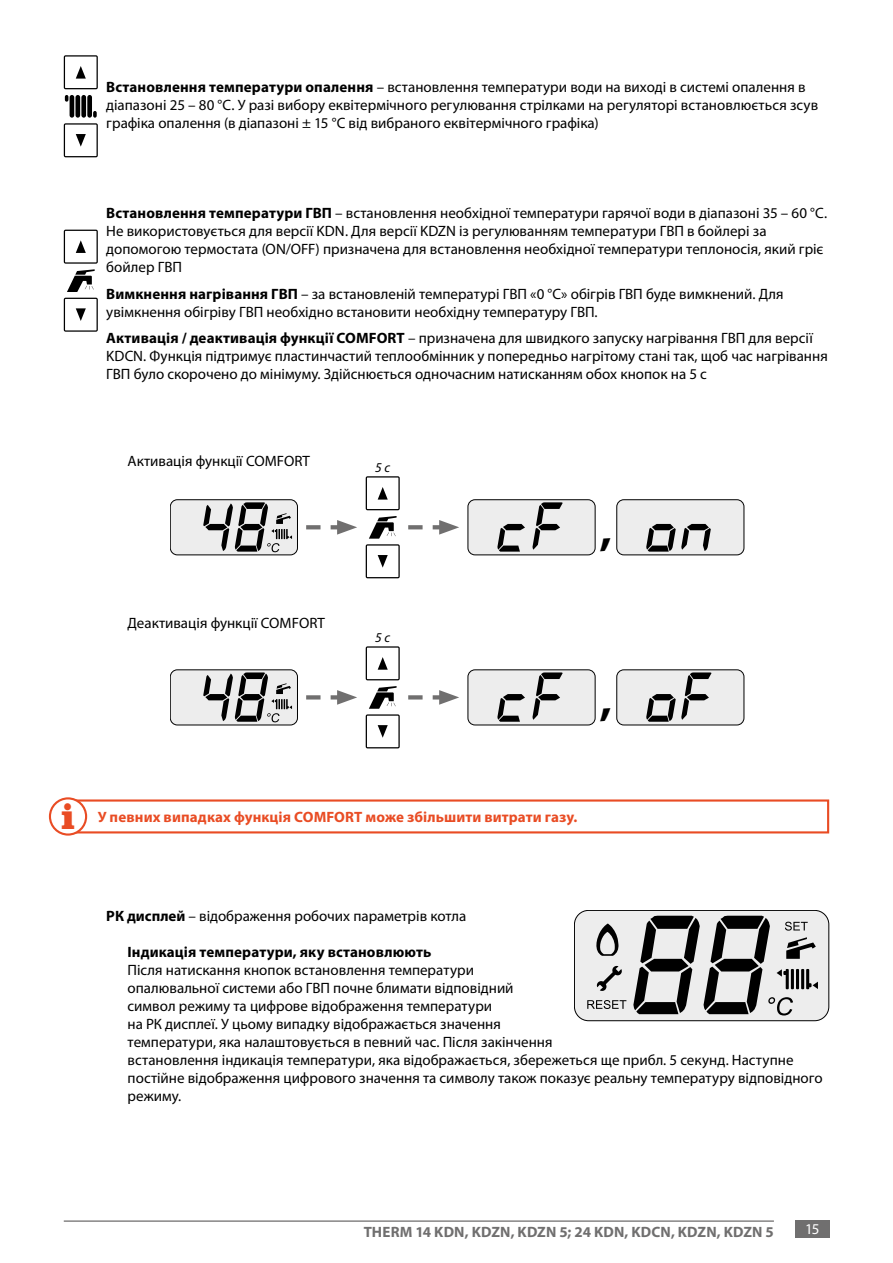
<style>
.page{position:relative;width:893px;height:1263px;background:#fff}
.page>*{position:absolute;margin:0;border:0;box-sizing:border-box;transform-origin:0 0}
.t1{font:700 45px "Myriad Pro";color:#000}
.t2{font:900 37.5px "Clarendon BT";color:#e94c24}
.t3{font:15px/18px "Myriad Pro";color:#000}
.t4{font:700 15px "Myriad Pro";letter-spacing:.01em;color:#e94c24}
.t5{font:700 15px "Myriad Pro";letter-spacing:.01em;color:#706f6f}
.t6{font:700 15px "Myriad Pro";letter-spacing:.01em;color:#000}
.t7{font:15px "Myriad Pro";color:#fff}
.t8{font:italic 13.5px "Myriad Pro";color:#000}
.s1{font-weight:700}
</style>
<div class="page">
<div style="left:795px;top:1220px;width:34px;height:17px;background:#706f6f"></div>
<hr style="left:64px;top:1220px;width:710px;height:2px;background:#706f6f">
<div style="left:64px;top:799px;width:765px;height:34px;background:#fff;border:2px solid #e94c24"></div>
<svg style="left:64px;top:230px;width:34px;height:62px"></svg>
<svg style="left:64px;top:298px;width:34px;height:34px"></svg>
<svg style="left:64px;top:55px;width:34px;height:34px"></svg>
<svg style="left:64px;top:95px;width:34px;height:62px"></svg>
<div style="left:574px;top:910px;width:255px;height:111px;background:#ededed;border-radius:14px"></div>
<div style="left:574px;top:910px;width:255px;height:111px;border:1px solid #000;border-radius:14px"></div>
<svg style="left:596px;top:923px;width:23px;height:33px"></svg>
<svg style="left:596px;top:965px;width:26px;height:26px"></svg>
<svg style="left:587px;top:1000px;width:39px;height:9px"></svg>
<svg style="left:633px;top:916px;width:185px;height:99px"></svg>
<div style="left:170px;top:500px;width:127px;height:55px;background:#ededed;border-radius:7px"></div>
<div style="left:170px;top:499px;width:128px;height:56px;border:1px solid #000;border-radius:7px"></div>
<svg style="left:203px;top:502px;width:89px;height:50px"></svg>
<svg style="left:366px;top:476px;width:34px;height:34px"></svg>
<svg style="left:366px;top:516px;width:34px;height:62px"></svg>
<div style="left:468px;top:500px;width:127px;height:55px;background:#ededed;border-radius:7px"></div>
<div style="left:468px;top:499px;width:127px;height:56px;border:1px solid #000;border-radius:7px"></div>
<svg style="left:497px;top:524px;width:28px;height:28px"></svg>
<svg style="left:532px;top:502px;width:31px;height:48px"></svg>
<div style="left:617px;top:500px;width:127px;height:55px;background:#ededed;border-radius:7px"></div>
<div style="left:617px;top:499px;width:127px;height:56px;border:1px solid #000;border-radius:7px"></div>
<svg style="left:646px;top:524px;width:65px;height:28px"></svg>
<div style="left:617px;top:670px;width:127px;height:55px;background:#ededed;border-radius:7px"></div>
<div style="left:617px;top:670px;width:127px;height:55px;border:1px solid #000;border-radius:7px"></div>
<svg style="left:646px;top:672px;width:66px;height:50px"></svg>
<div style="left:170px;top:670px;width:127px;height:55px;background:#ededed;border-radius:7px"></div>
<div style="left:170px;top:670px;width:128px;height:55px;border:1px solid #000;border-radius:7px"></div>
<svg style="left:203px;top:672px;width:89px;height:50px"></svg>
<svg style="left:366px;top:646px;width:34px;height:34px"></svg>
<svg style="left:366px;top:686px;width:34px;height:62px"></svg>
<div style="left:468px;top:670px;width:127px;height:55px;background:#ededed;border-radius:7px"></div>
<div style="left:468px;top:670px;width:127px;height:55px;border:1px solid #000;border-radius:7px"></div>
<svg style="left:497px;top:694px;width:28px;height:28px"></svg>
<svg style="left:532px;top:672px;width:31px;height:48px"></svg>
<svg style="left:306px;top:520px;width:51px;height:15px"></svg>
<svg style="left:306px;top:690px;width:51px;height:15px"></svg>
<svg style="left:408px;top:520px;width:51px;height:15px"></svg>
<svg style="left:408px;top:690px;width:51px;height:15px"></svg>
<div style="left:50px;top:798px;width:36px;height:36px;background:#fff;border-radius:50%"></div>
<div style="left:49px;top:797px;width:38px;height:39px;border:2px solid #e94c24;border-radius:50%"></div>
<p class="t3" style="left:106px;top:78px;width:713px"><span class="s1">Встановлення температури опалення</span> – встановлення температури води на виході в системі опалення в діапазоні 25 – 80 °C. У разі вибору еквітермічного регулювання стрілками на регуляторі встановлюється зсув графіка опалення (в діапазоні ± 15 °C від вибраного еквітермічного графіка)</p>
<p class="t3" style="left:106px;top:204px;width:722px"><span class="s1">Встановлення температури ГВП</span> – встановлення необхідної температури гарячої води в діапазоні 35 – 60 °C.<br>Не використовується для версії KDN. Для версії KDZN із регулюванням температури ГВП в бойлері за допомогою термостата (ON/OFF) призначена для встановлення необхідної температури теплоносія, який гріє бойлер ГВП</p>
<p class="t3" style="left:106px;top:284px;width:679px"><span class="s1">Вимкнення нагрівання ГВП</span> – за встановленій температурі ГВП «0 °C» обігрів ГВП буде вимкнений. Для увімкнення обігріву ГВП необхідно встановити необхідну температуру ГВП.</p>
<p class="t3" style="left:106px;top:329px;width:723px"><span class="s1">Активація / деактивація функції COMFORT</span> – призначена для швидкого запуску нагрівання ГВП для версії<br>KDCN. Функція підтримує пластинчастий теплообмінник у попередньо нагрітому стані так, щоб час нагрівання<br>ГВП було скорочено до мінімуму. Здійснюється одночасним натисканням обох кнопок на 5 с</p>
<p class="t3" style="left:128px;top:452px;width:184px">Активація функції COMFORT</p>
<p class="t8" style="left:375px;top:459px;width:16px">5 с</p>
<p class="t3" style="left:128px;top:614px;width:199px">Деактивація функції COMFORT</p>
<p class="t8" style="left:375px;top:629px;width:16px">5 с</p>
<h1 class="t1" style="left:600px;top:502px;width:13px">,</h1>
<h1 class="t1" style="left:600px;top:672px;width:13px">,</h1>
<h2 class="t2" style="left:61px;top:793px;width:15px">i</h2>
<p class="t4" style="left:98px;top:807px;width:481px">У певних випадках функція COMFORT може збільшити витрати газу.</p>
<p class="t3" style="left:106px;top:907px;width:362px"><span class="s1">РК дисплей</span> – відображення робочих параметрів котла</p>
<p class="t6" style="left:128px;top:942px;width:305px">Індикація температури, яку встановлюють</p>
<p class="t3" style="left:128px;top:961px;width:697px">Після натискання кнопок встановлення температури<br>опалювальної системи або ГВП почне блимати відповідний<br>символ режиму та цифрове відображення температури<br>на РК дисплеї. У цьому випадку відображається значення<br>температури, яка налаштовується в певний час. Після закінчення<br>встановлення індикація температури, яка відображається, збережеться ще прибл. 5 секунд. Наступне постійне відображення цифрового значення та символу також показує реальну температуру відповідного режиму.</p>
<p class="t5" style="left:364px;top:1222px;width:412px">THERM 14 KDN, KDZN, KDZN 5; 24 KDN, KDCN, KDZN, KDZN 5</p>
<p class="t7" style="left:805px;top:1220px;width:16px">15</p>
</div>
